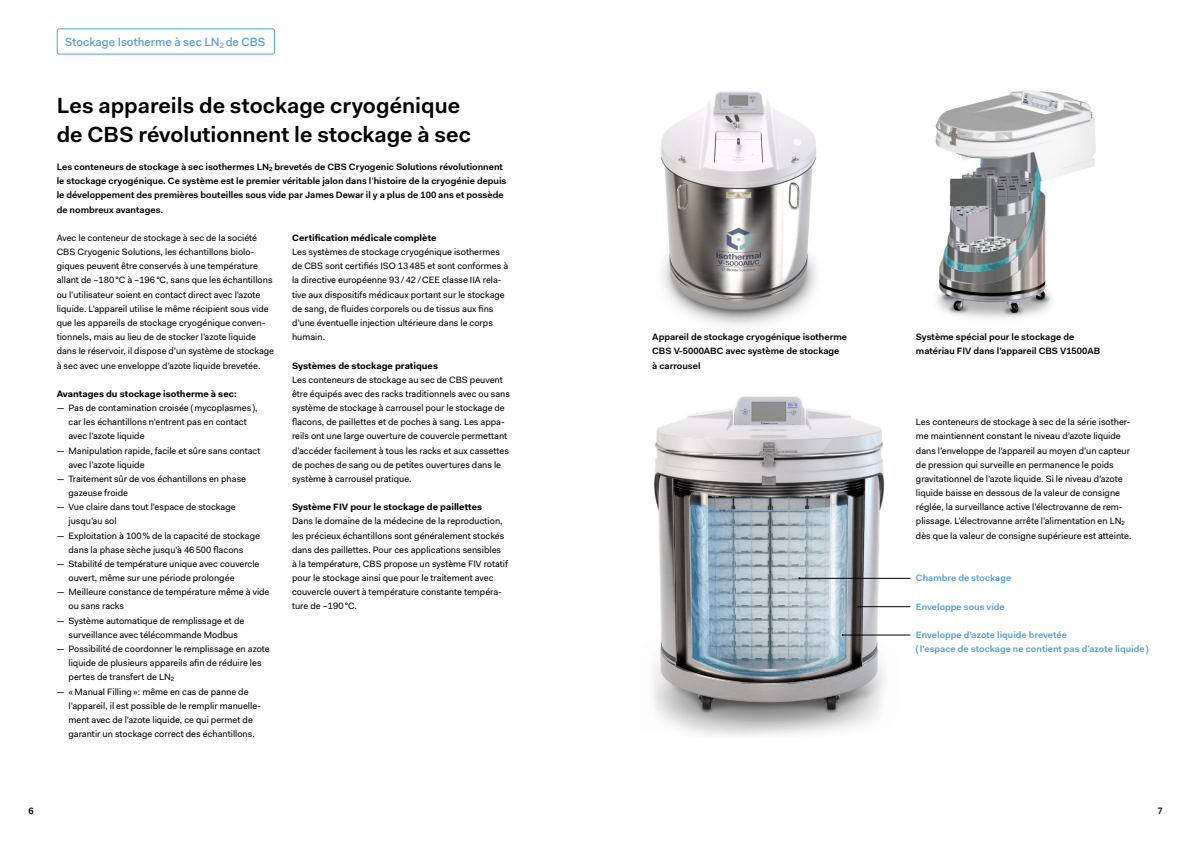
<style>
.page{position:relative;width:1191px;height:842px;background:#fff}
.page>*{position:absolute;margin:0;border:0;box-sizing:border-box;transform-origin:0 0}
.t1{font:600 22px/28.3px "Fakt Pro";color:#000}
.t2{font:500 12px "Fakt Pro";color:#55a1d4}
.t3{font:9.2px/14.2px "Fakt Pro";color:#000}
.t4{font:600 9.2px/14.2px "Fakt Pro";color:#000}
.t5{font:700 9.2px "Fakt Pro";color:#000}
.t6{font:600 9.2px/14.2px "Fakt Pro";color:#55a1d4}
.s1{font-weight:400}
</style>
<div class="page">
<div style="left:57px;top:28px;width:218px;height:27px;border:1px solid #55a1d4;border-radius:2px"></div>
<img style="left:660px;top:91px;width:157px;height:234px">
<img style="left:935px;top:90px;width:161px;height:229px">
<img style="left:653px;top:396px;width:246px;height:340px">
<hr style="left:799px;top:578px;width:111px;height:1px;background:#000">
<hr style="left:858px;top:606px;width:52px;height:1px;background:#000">
<hr style="left:842px;top:635px;width:68px;height:1px;background:#000">
<h2 class="t2" style="left:65px;top:34px;width:202px">Stockage Isotherme à sec LN<sub>2</sub> de CBS</h2>
<h1 class="t1" style="left:57px;top:92px;width:416px">Les appareils de stockage cryogénique de CBS révolutionnent le stockage à sec</h1>
<p class="t4" style="left:57px;top:160px;width:451px">Les conteneurs de stockage à sec isothermes LN<sub>2</sub> brevetés de CBS Cryogenic Solutions révolutionnent le stockage cryogénique. Ce système est le premier véritable jalon dans l<span class="s1">’</span>histoire de la cryogénie depuis le développement des premières bouteilles sous vide par James Dewar il y a plus de 100 ans et possède de nombreux avantages.</p>
<p class="t3" style="left:57px;top:231px;width:219px">Avec le conteneur de stockage à sec de la société CBS Cryogenic Solutions, les échantillons biolo&shy;giques peuvent être conservés à une température allant de –180°C à –196°C, sans que les échantillons ou l’utilisateur soient en contact direct avec l’azote liquide. L’appareil utilise le même récipient sous vide que les appareils de stockage cryogénique conven&shy;tionnels, mais au lieu de de stocker l’azote liquide dans le réservoir, il dispose d’un système de stockage à sec avec une enveloppe d’azote liquide brevetée.</p>
<p class="t5" style="left:57px;top:388px;width:182px">Avantages du stockage isotherme à sec:</p>
<p class="t3" style="left:69px;top:401px;width:190px;text-indent:-12px">— Pas de contamination croisée (mycoplasmes ), car les échantillons n’entrent pas en contact avec l’azote liquide</p>
<p class="t3" style="left:69px;top:443px;width:193px;text-indent:-12px">— Manipulation rapide, facile et sûre sans contact avec l’azote liquide</p>
<p class="t3" style="left:69px;top:472px;width:179px;text-indent:-12px">— Traitement sûr de vos échantillons en phase gazeuse froide</p>
<p class="t3" style="left:69px;top:500px;width:169px;text-indent:-12px">— Vue claire dans tout l’espace de stockage jusqu’au sol</p>
<p class="t3" style="left:57px;top:528px;width:205px;text-align:center">— Exploitation à 100% de la capacité de stockage dans la phase sèche jusqu’à 46500 flacons</p>
<p class="t3" style="left:69px;top:557px;width:192px;text-indent:-12px">— Stabilité de température unique avec couvercle ouvert, même sur une période prolongée</p>
<p class="t3" style="left:69px;top:585px;width:202px;text-indent:-12px">— Meilleure constance de température même à vide ou sans racks</p>
<p class="t3" style="left:69px;top:613px;width:177px;text-indent:-12px">— Système automatique de remplissage et de surveillance avec télécommande Modbus</p>
<p class="t3" style="left:69px;top:642px;width:203px;text-indent:-12px">— Possibilité de coordonner le remplissage en azote liquide de plusieurs appareils afin de réduire les pertes de transfert de LN<sub>2</sub></p>
<p class="t3" style="left:69px;top:684px;width:194px;text-indent:-12px">— «Manual Filling»: même en cas de panne de l’appareil, il est possible de le remplir manuelle&shy;ment avec de l’azote liquide, ce qui permet de garantir un stockage correct des échantillons.</p>
<p class="t5" style="left:292px;top:232px;width:146px">Certification médicale complète</p>
<p class="t3" style="left:292px;top:245px;width:218px">Les systèmes de stockage cryogénique isothermes de CBS sont certifiés ISO 13485 et sont conformes à la directive européenne 93/42/CEE classe IIA rela&shy;tive aux dispositifs médicaux portant sur le stockage de sang, de fluides corporels ou de tissus aux fins d’une éventuelle injection ultérieure dans le corps humain.</p>
<p class="t5" style="left:292px;top:359px;width:147px">Systèmes de stockage pratiques</p>
<p class="t3" style="left:292px;top:372px;width:219px">Les conteneurs de stockage au sec de CBS peuvent être équipés avec des racks traditionnels avec ou sans système de stockage à carrousel pour le stockage de flacons, de paillettes et de poches à sang. Les appa&shy;reils ont une large ouverture de couvercle permettant d’accéder facilement à tous les racks et aux cassettes de poches de sang ou de petites ouvertures dans le système à carrousel pratique.</p>
<p class="t5" style="left:292px;top:501px;width:192px">Système FIV pour le stockage de paillettes</p>
<p class="t3" style="left:292px;top:514px;width:217px">Dans le domaine de la médecine de la reproduction, les précieux échantillons sont généralement stockés dans des paillettes. Pour ces applications sensibles à la température, CBS propose un système FIV rotatif pour le stockage ainsi que pour le traitement avec couvercle ouvert à température constante tempéra&shy;ture de –190°C.</p>
<p class="t4" style="left:652px;top:330px;width:196px">Appareil de stockage cryogénique isotherme<br>CBS V-5000ABC avec système de stockage<br>à carrousel</p>
<p class="t4" style="left:916px;top:330px;width:186px">Système spécial pour le stockage de matériau FIV dans l’appareil CBS V1500AB</p>
<p class="t3" style="left:916px;top:415px;width:217px">Les conteneurs de stockage à sec de la série isother&shy;me maintiennent constant le niveau d’azote liquide dans l’enveloppe de l’appareil au moyen d’un capteur de pression qui surveille en permanence le poids gravitationnel de l’azote liquide. Si le niveau d’azote liquide baisse en dessous de la valeur de consigne réglée, la surveillance active l’électrovanne de rem&shy;plissage. L’électrovanne arrête l’alimentation en LN<sub>2 </sub>dès que la valeur de consigne supérieure est atteinte.</p>
<p class="t6" style="left:916px;top:571px;width:97px">Chambre de stockage</p>
<p class="t6" style="left:916px;top:599px;width:90px">Enveloppe sous vide</p>
<p class="t6" style="left:916px;top:627px;width:234px">Enveloppe d’azote liquide brevetée<br>(l’espace de stockage ne contient pas d’azote liquide)</p>
<p class="t4" style="left:28px;top:803px;width:7px">6</p>
<p class="t4" style="left:1157px;top:803px;width:7px">7</p>
</div>
